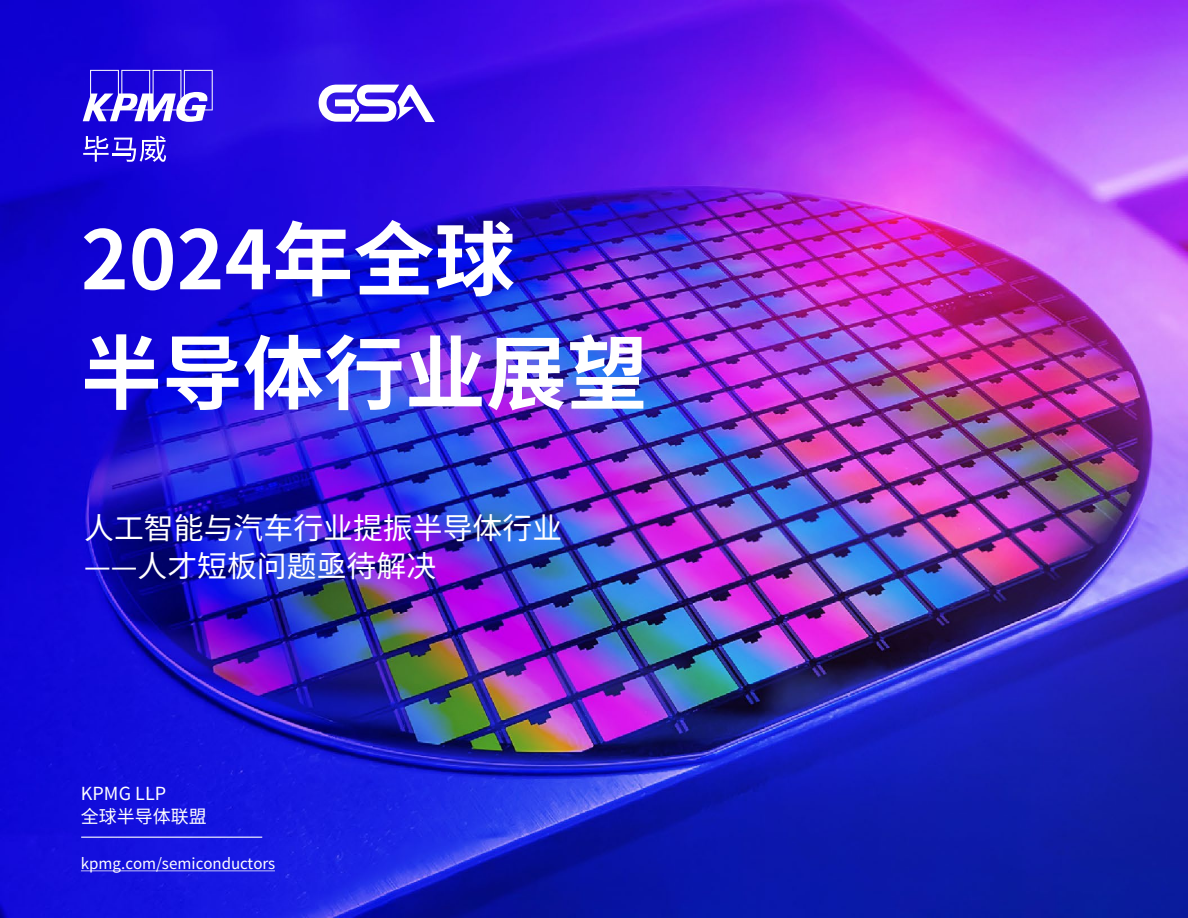
<style>
.page{position:relative;width:1188px;height:918px;background:#fff}
.page>*{position:absolute;margin:0;border:0;box-sizing:border-box;transform-origin:0 0}
.t1{font:700 81px/113.7px "Noto Sans CJ Ksc";color:#fff}
.t2{font:29.85px/37.8px "Noto Sans CJ Ksc";color:#fff}
.t3{font:18px/23.1px "Noto Sans CJ Ksc";color:#fff}
.t4{font:15.15px "Noto Sans CJ Ksc";letter-spacing:-.005em;color:#fff}
</style>
<div class="page">
<img style="left:0;top:0;width:1188px;height:918px">
<svg style="left:319px;top:85px;width:116px;height:37px"></svg>
<hr style="left:81px;top:837px;width:181px;height:1px;background:#fff">
<svg style="left:81px;top:871px;width:194px;height:1px"></svg>
<svg style="left:83px;top:70px;width:130px;height:52px"></svg>
<svg style="left:83px;top:136px;width:83px;height:26px"></svg>
<h1 class="t1" style="left:81px;top:205px;width:568px">2024年全球<br>半导体行业展望</h1>
<p class="t2" style="left:84px;top:510px;width:480px">人工智能与汽车行业提振半导体行业——人才短板问题亟待解决</p>
<p class="t3" style="left:81px;top:782px;width:127px">KPMG LLP<br>全球半导体联盟</p>
<p class="t4" style="left:81px;top:855px;width:196px">kpmg.com/semiconductors</p>
</div>
